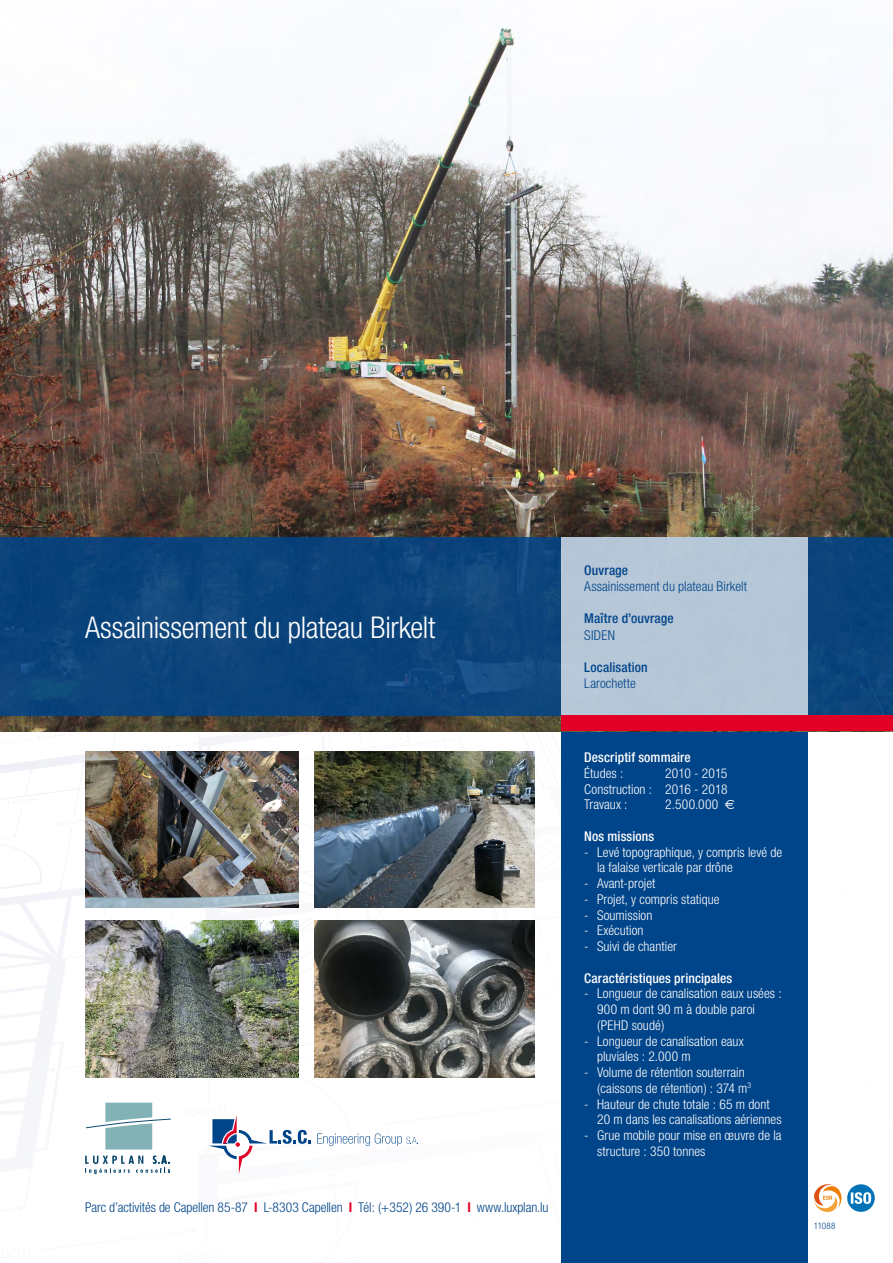
<style>
.page{position:relative;width:893px;height:1263px;background:#fff}
.page>*{position:absolute;margin:0;border:0;box-sizing:border-box;transform-origin:0 0}
.t1{font:300 condensed 30px "Helvetica Neue";letter-spacing:-.01em;color:#fff}
.t2{font:300 condensed 13.5px/15.8px "Helvetica Neue";letter-spacing:.005em;color:#fff}
.t3{font:300 condensed 13.5px "Helvetica Neue";color:#004489}
.t4{font:500 condensed 13.5px "Helvetica Neue";letter-spacing:.01em;color:#fff}
.t5{font:500 condensed 13.5px "Helvetica Neue";letter-spacing:.01em;color:#004489}
.t6{font:300 condensed 9px "Helvetica Neue";letter-spacing:.005em;color:#004489}
.s1{font-weight:700;color:#e20026}
.s2{font-family:"Euro Sans";font-weight:400;font-stretch:normal}
</style>
<div class="page">
<svg style="left:0;top:731px;width:893px;height:481px"></svg>
<div style="left:561px;top:731px;width:247px;height:532px;background:#004489"></div>
<svg style="left:86px;top:1103px;width:85px;height:46px"></svg>
<svg style="left:85px;top:1155px;width:85px;height:19px"></svg>
<svg style="left:208px;top:1115px;width:103px;height:59px"></svg>
<svg style="left:317px;top:1133px;width:101px;height:13px"></svg>
<svg style="left:814px;top:1184px;width:29px;height:28px"></svg>
<div style="left:847px;top:1184px;width:28px;height:28px;background:#0473b6;border-radius:50%"></div>
<svg style="left:851px;top:1192px;width:20px;height:12px"></svg>
<img style="left:0;top:27px;width:893px;height:704px">
<div style="left:0;top:537px;width:893px;height:178px;background:#0b437b"></div>
<div style="left:561px;top:537px;width:247px;height:178px;background:#b5c7d7"></div>
<img style="left:85px;top:751px;width:214px;height:157px">
<img style="left:85px;top:921px;width:214px;height:156px">
<img style="left:314px;top:751px;width:220px;height:157px">
<img style="left:314px;top:921px;width:220px;height:156px">
<div style="left:561px;top:715px;width:332px;height:16px;background:#e20026"></div>
<h1 class="t1" style="left:85px;top:610px;width:352px">Assainissement du plateau Birkelt</h1>
<p class="t3" style="left:85px;top:1199px;width:465px">Parc d’activités de Capellen 85-87 <span class="s1">I</span> L-8303 Capellen <span class="s1">I</span> Tél: (+352) 26 390-1 <span class="s1">I</span> www.luxplan.lu</p>
<p class="t5" style="left:584px;top:562px;width:45px">Ouvrage</p>
<p class="t3" style="left:584px;top:578px;width:164px">Assainissement du plateau Birkelt</p>
<p class="t5" style="left:584px;top:610px;width:91px">Maître d’ouvrage</p>
<p class="t3" style="left:584px;top:627px;width:32px">SIDEN</p>
<p class="t5" style="left:584px;top:659px;width:65px">Localisation</p>
<p class="t3" style="left:584px;top:676px;width:53px">Larochette</p>
<p class="t4" style="left:584px;top:749px;width:108px">Descriptif sommaire</p>
<p class="t2" style="left:584px;top:765px;width:41px">Études :</p>
<p class="t2" style="left:584px;top:765px;width:145px;text-align:justify;text-indent:81px">2010 - 2015<br>Construction : 2016 - 2018<br>Travaux :</p>
<p class="t2" style="left:665px;top:796px;width:71px">2.500.000 <span class="s2">e</span></p>
<p class="t4" style="left:584px;top:828px;width:72px">Nos missions</p>
<p class="t2" style="left:597px;top:844px;width:187px;text-indent:-13px">- Levé topographique, y compris levé de la falaise verticale par drône</p>
<p class="t2" style="left:584px;top:875px;width:73px">- Avant-projet</p>
<p class="t2" style="left:584px;top:891px;width:137px">- Projet, y compris statique</p>
<p class="t2" style="left:584px;top:907px;width:70px">- Soumission</p>
<p class="t2" style="left:584px;top:922px;width:61px">- Exécution</p>
<p class="t2" style="left:584px;top:938px;width:94px">- Suivi de chantier</p>
<p class="t4" style="left:584px;top:970px;width:150px">Caractéristiques principales</p>
<p class="t2" style="left:597px;top:985px;width:186px;text-indent:-13px">- -Longueur de canalisation eaux usées :<br>900 m dont 90 m à double paroi (PEHD soudé)</p>
<p class="t2" style="left:597px;top:1033px;width:148px;text-indent:-13px">- Longueur de canalisation eaux pluviales : 2.000 m</p>
<p class="t2" style="left:597px;top:1064px;width:156px;text-indent:-13px">- Volume de rétention souterrain (caissons de rétention) : 374 m<sup>3</sup></p>
<p class="t2" style="left:597px;top:1096px;width:186px;text-indent:-13px">- Hauteur de chute totale : 65 m dont<br>20 m dans les canalisations aériennes</p>
<p class="t2" style="left:597px;top:1127px;width:186px;text-indent:-13px">- Grue mobile pour mise en œuvre de la structure : 350 tonnes</p>
<p class="t6" style="left:814px;top:1220px;width:23px">11088</p>
</div>
